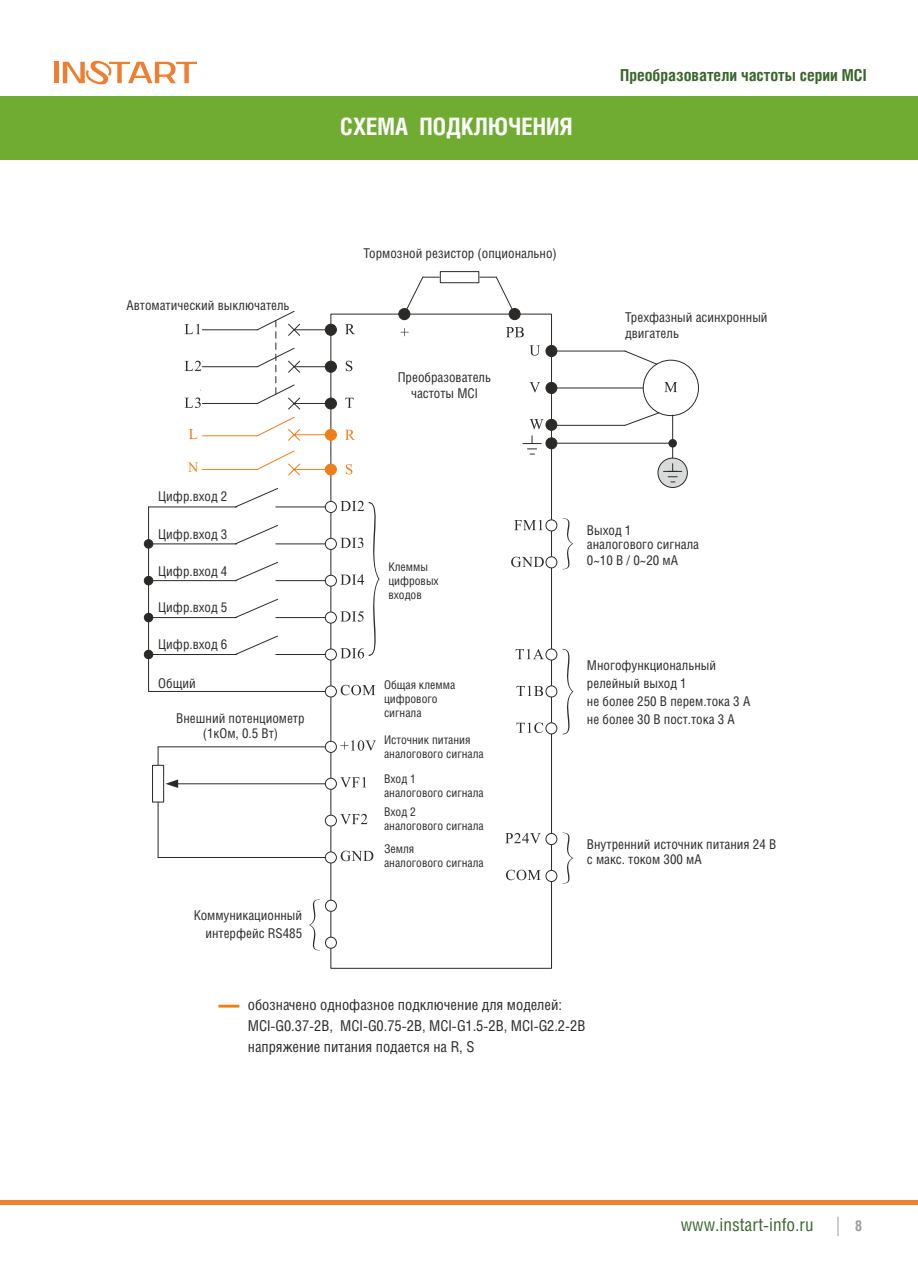
<style>
.page{position:relative;width:918px;height:1287px;background:#fff}
.page>*{position:absolute;margin:0;border:0;box-sizing:border-box;transform-origin:0 0}
.t1{font:700 24px "Helios Cond";color:#fefefe}
.t2{font:18px "Helios Cond";color:#39662a}
.t3{font:700 16.5px "Helios Cond";color:#39662a}
.t4{font:15px/20.9px "Helios Cond";color:#2b2a29}
.t5{font:700 15px "Helios Cond";color:#9d9e9e}
.t6{font:14.25px "Times New Roman";color:#ef7f1a}
.t7{font:13.5px/15.8px "Helios Cond";color:#2b2a29}
.t8{font:12px/14px "Helios Cond";color:#2b2a29}
</style>
<div class="page">
<div style="left:0;top:96px;width:918px;height:64px;background:#70ab32"></div>
<div style="left:54px;top:62px;width:5px;height:21px;background:#ef7f30"></div>
<svg style="left:63px;top:61px;width:134px;height:23px"></svg>
<div style="left:399px;top:309px;width:11px;height:11px;background:#2b2a29;border-radius:50%"></div>
<div style="left:398px;top:308px;width:12px;height:12px;border:1px solid #2b2a29;border-radius:50%"></div>
<div style="left:509px;top:309px;width:11px;height:11px;background:#2b2a29;border-radius:50%"></div>
<div style="left:509px;top:308px;width:12px;height:12px;border:1px solid #2b2a29;border-radius:50%"></div>
<svg style="left:403px;top:276px;width:36px;height:39px"></svg>
<svg style="left:480px;top:276px;width:36px;height:39px"></svg>
<div style="left:440px;top:271px;width:39px;height:12px;border:1px solid #2b2a29"></div>
<div style="left:325px;top:575px;width:12px;height:12px;border:1px solid #2b2a29;border-radius:50%"></div>
<div style="left:325px;top:538px;width:12px;height:12px;border:1px solid #2b2a29;border-radius:50%"></div>
<div style="left:325px;top:501px;width:12px;height:12px;border:1px solid #2b2a29;border-radius:50%"></div>
<div style="left:325px;top:648px;width:12px;height:13px;border:1px solid #2b2a29;border-radius:50%"></div>
<div style="left:325px;top:612px;width:12px;height:12px;border:1px solid #2b2a29;border-radius:50%"></div>
<hr style="left:148px;top:507px;width:1px;height:184px;background:#2b2a29">
<hr style="left:149px;top:691px;width:182px;height:1px;background:#2b2a29">
<hr style="left:149px;top:654px;width:88px;height:1px;background:#2b2a29">
<svg style="left:235px;top:635px;width:43px;height:20px"></svg>
<hr style="left:276px;top:654px;width:49px;height:1px;background:#2b2a29">
<hr style="left:149px;top:617px;width:88px;height:1px;background:#2b2a29">
<svg style="left:234px;top:598px;width:45px;height:21px"></svg>
<hr style="left:276px;top:617px;width:49px;height:1px;background:#2b2a29">
<hr style="left:149px;top:580px;width:88px;height:1px;background:#2b2a29">
<svg style="left:234px;top:561px;width:45px;height:21px"></svg>
<hr style="left:276px;top:580px;width:49px;height:1px;background:#2b2a29">
<hr style="left:149px;top:543px;width:88px;height:1px;background:#2b2a29">
<svg style="left:234px;top:525px;width:45px;height:20px"></svg>
<hr style="left:276px;top:543px;width:49px;height:1px;background:#2b2a29">
<hr style="left:149px;top:506px;width:88px;height:1px;background:#2b2a29">
<svg style="left:234px;top:488px;width:45px;height:20px"></svg>
<hr style="left:276px;top:506px;width:49px;height:1px;background:#2b2a29">
<div style="left:325px;top:815px;width:12px;height:12px;border:1px solid #2b2a29;border-radius:50%"></div>
<div style="left:325px;top:778px;width:12px;height:12px;border:1px solid #2b2a29;border-radius:50%"></div>
<div style="left:325px;top:741px;width:12px;height:12px;border:1px solid #2b2a29;border-radius:50%"></div>
<div style="left:325px;top:686px;width:11px;height:11px;background:#fff;border-radius:50%"></div>
<div style="left:325px;top:685px;width:12px;height:12px;border:1px solid #2b2a29;border-radius:50%"></div>
<div style="left:325px;top:851px;width:12px;height:13px;border:1px solid #2b2a29;border-radius:50%"></div>
<hr style="left:177px;top:783px;width:148px;height:1px;background:#2b2a29">
<svg style="left:165px;top:779px;width:13px;height:9px"></svg>
<div style="left:152px;top:765px;width:12px;height:38px;border:1px solid #2b2a29"></div>
<svg style="left:158px;top:747px;width:1px;height:18px"></svg>
<hr style="left:158px;top:746px;width:167px;height:1px;background:#2b2a29">
<hr style="left:158px;top:802px;width:1px;height:55px;background:#2b2a29">
<hr style="left:158px;top:857px;width:167px;height:1px;background:#2b2a29">
<div style="left:546px;top:419px;width:11px;height:11px;background:#2b2a29;border-radius:50%"></div>
<div style="left:545px;top:419px;width:12px;height:12px;border:1px solid #2b2a29;border-radius:50%"></div>
<div style="left:546px;top:382px;width:11px;height:12px;background:#2b2a29;border-radius:50%"></div>
<div style="left:545px;top:382px;width:12px;height:12px;border:1px solid #2b2a29;border-radius:50%"></div>
<div style="left:546px;top:345px;width:11px;height:12px;background:#2b2a29;border-radius:50%"></div>
<div style="left:545px;top:345px;width:12px;height:12px;border:1px solid #2b2a29;border-radius:50%"></div>
<div style="left:546px;top:438px;width:11px;height:11px;background:#2b2a29;border-radius:50%"></div>
<div style="left:545px;top:437px;width:12px;height:12px;border:1px solid #2b2a29;border-radius:50%"></div>
<hr style="left:552px;top:351px;width:73px;height:1px;background:#2b2a29">
<hr style="left:557px;top:388px;width:86px;height:1px;background:#2b2a29">
<hr style="left:557px;top:425px;width:68px;height:1px;background:#2b2a29">
<div style="left:643px;top:360px;width:56px;height:56px;border:1px solid #2b2a29;border-radius:50%"></div>
<svg style="left:624px;top:350px;width:34px;height:15px"></svg>
<hr style="left:557px;top:443px;width:116px;height:1px;background:#2b2a29">
<svg style="left:658px;top:458px;width:29px;height:29px"></svg>
<div style="left:658px;top:458px;width:30px;height:30px;border:1px solid #2b2a29;border-radius:50%"></div>
<svg style="left:624px;top:412px;width:58px;height:70px"></svg>
<div style="left:668px;top:439px;width:9px;height:9px;background:#2b2a29;border-radius:50%"></div>
<div style="left:545px;top:556px;width:12px;height:12px;border:1px solid #2b2a29;border-radius:50%"></div>
<div style="left:545px;top:519px;width:12px;height:12px;border:1px solid #2b2a29;border-radius:50%"></div>
<div style="left:545px;top:685px;width:12px;height:12px;border:1px solid #2b2a29;border-radius:50%"></div>
<div style="left:545px;top:648px;width:12px;height:13px;border:1px solid #2b2a29;border-radius:50%"></div>
<div style="left:545px;top:722px;width:12px;height:12px;border:1px solid #2b2a29;border-radius:50%"></div>
<div style="left:545px;top:870px;width:12px;height:12px;border:1px solid #2b2a29;border-radius:50%"></div>
<div style="left:545px;top:833px;width:12px;height:12px;border:1px solid #2b2a29;border-radius:50%"></div>
<svg style="left:185px;top:311px;width:152px;height:99px"></svg>
<svg style="left:345px;top:398px;width:9px;height:10px"></svg>
<svg style="left:346px;top:361px;width:6px;height:10px"></svg>
<svg style="left:345px;top:324px;width:10px;height:10px"></svg>
<svg style="left:401px;top:328px;width:8px;height:8px"></svg>
<svg style="left:506px;top:327px;width:18px;height:10px"></svg>
<svg style="left:529px;top:345px;width:15px;height:84px"></svg>
<svg style="left:664px;top:382px;width:13px;height:10px"></svg>
<svg style="left:340px;top:740px;width:36px;height:121px"></svg>
<svg style="left:511px;top:520px;width:33px;height:47px"></svg>
<svg style="left:516px;top:649px;width:28px;height:84px"></svg>
<svg style="left:505px;top:833px;width:36px;height:47px"></svg>
<hr style="left:0;top:1200px;width:918px;height:4px;background:#f08030">
<svg style="left:838px;top:1217px;width:1px;height:19px"></svg>
<svg style="left:523px;top:436px;width:18px;height:19px"></svg>
<svg style="left:340px;top:501px;width:40px;height:194px"></svg>
<svg style="left:562px;top:649px;width:12px;height:86px"></svg>
<svg style="left:562px;top:518px;width:12px;height:51px"></svg>
<svg style="left:562px;top:833px;width:12px;height:51px"></svg>
<div style="left:144px;top:539px;width:9px;height:10px;background:#2b2a29;border:1px solid #2b2a29;border-radius:50%"></div>
<div style="left:144px;top:576px;width:9px;height:9px;background:#2b2a29;border:1px solid #2b2a29;border-radius:50%"></div>
<div style="left:144px;top:613px;width:9px;height:9px;background:#2b2a29;border:1px solid #2b2a29;border-radius:50%"></div>
<div style="left:144px;top:650px;width:9px;height:9px;background:#2b2a29;border:1px solid #2b2a29;border-radius:50%"></div>
<svg style="left:202px;top:450px;width:135px;height:26px"></svg>
<svg style="left:345px;top:430px;width:10px;height:10px"></svg>
<svg style="left:189px;top:416px;width:148px;height:26px"></svg>
<hr style="left:218px;top:1005px;width:21px;height:3px;background:#ef7f1a">
<svg style="left:346px;top:464px;width:6px;height:11px"></svg>
<div style="left:325px;top:937px;width:12px;height:12px;background:#fefefe;border:1px solid #2b2a29;border-radius:50%"></div>
<div style="left:325px;top:900px;width:12px;height:12px;background:#fefefe;border:1px solid #2b2a29;border-radius:50%"></div>
<svg style="left:309px;top:899px;width:11px;height:52px"></svg>
<h1 class="t1" style="left:340px;top:116px;width:234px">СХЕМА ПОДКЛЮЧЕНИЯ</h1>
<p class="t3" style="left:620px;top:68px;width:248px">Преобразователи частоты серии MCI</p>
<p class="t7" style="left:126px;top:298px;width:165px">Автоматический выключатель</p>
<p class="t6" style="left:188px;top:462px;width:12px">N</p>
<p class="t7" style="left:158px;top:490px;width:71px">Цифр.вход 2</p>
<p class="t7" style="left:158px;top:527px;width:71px">Цифр.вход 3</p>
<p class="t7" style="left:158px;top:564px;width:71px">Цифр.вход 4</p>
<p class="t7" style="left:158px;top:600px;width:71px">Цифр.вход 5</p>
<p class="t7" style="left:158px;top:637px;width:71px">Цифр.вход 6</p>
<p class="t7" style="left:158px;top:676px;width:39px">Общий</p>
<p class="t7" style="left:176px;top:711px;width:130px;text-align:center">Внешний потенциометр (1кОм, 0.5 Вт)</p>
<p class="t7" style="left:194px;top:906px;width:110px;line-height:18.3px;text-align:right">Коммуникационный интерфейс RS485</p>
<p class="t7" style="left:364px;top:247px;width:195px">Тормозной резистор (опционально)</p>
<p class="t7" style="left:398px;top:370px;width:95px;text-align:center">Преобразователь частоты MCI</p>
<p class="t7" style="left:625px;top:310px;width:144px">Трехфазный асинхронный двигатель</p>
<p class="t8" style="left:388px;top:560px;width:52px">Клеммы цифровых входов</p>
<p class="t8" style="left:384px;top:679px;width:73px">Общая клемма цифрового сигнала</p>
<p class="t8" style="left:384px;top:734px;width:101px">Источник питания аналогового сигнала</p>
<p class="t8" style="left:384px;top:773px;width:101px">Вход 1<br>аналогового сигнала</p>
<p class="t8" style="left:384px;top:806px;width:101px">Вход 2<br>аналогового сигнала</p>
<p class="t8" style="left:384px;top:842px;width:101px">Земля<br>аналогового сигнала</p>
<p class="t7" style="left:587px;top:525px;width:114px;line-height:13.6px">Выход 1 аналогового сигнала</p>
<p class="t7" style="left:587px;top:553px;width:93px">0~10 В / 0~20 мА</p>
<p class="t7" style="left:587px;top:657px;width:165px;line-height:18px">Многофункциональный релейный выход 1<br>не более 250 В перем.тока 3 A не более 30 В пост.тока 3 A</p>
<p class="t7" style="left:587px;top:837px;width:191px">Внутренний источник питания 24 В с макс. током 300 мА</p>
<p class="t4" style="left:248px;top:995px;width:339px">обозначено однофазное подключение для моделей:<br>MCI-G0.37-2B, MCI-G0.75-2B, MCI-G1.5-2B, MCI-G2.2-2B напряжение питания подается на R, S</p>
<h2 class="t2" style="left:681px;top:1217px;width:135px">www.instart-info.ru</h2>
<p class="t5" style="left:855px;top:1219px;width:9px">8</p>
</div>
